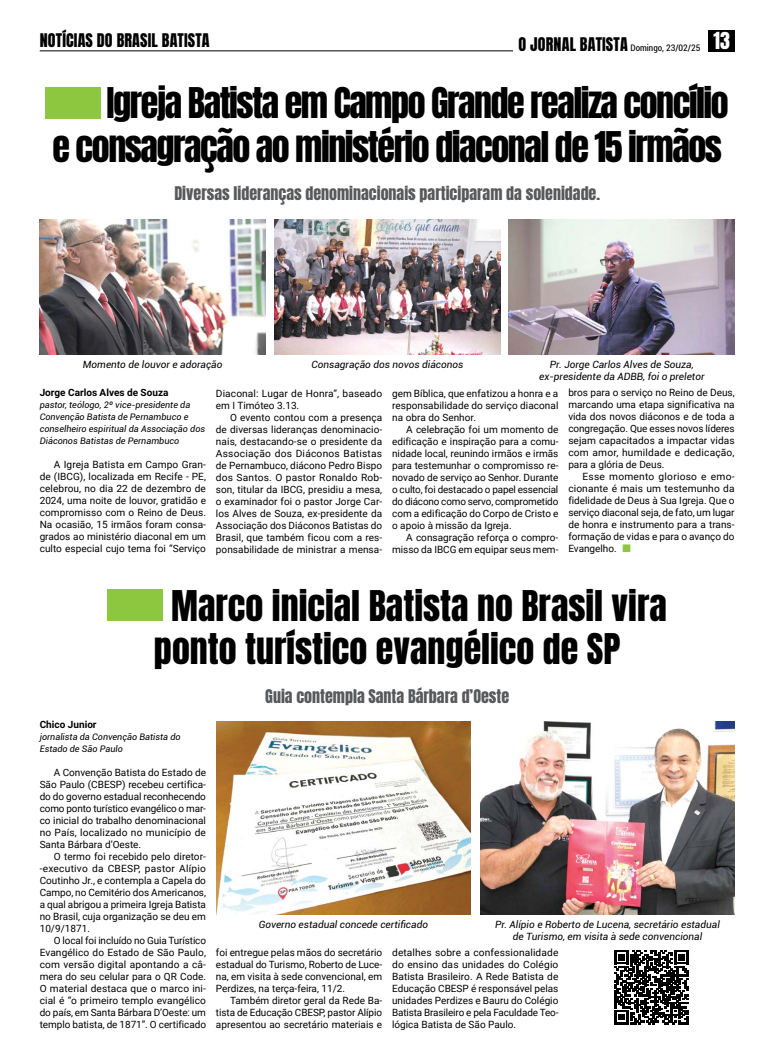
<style>
.page{position:relative;width:766px;height:1063px;background:#fff}
.page>*{position:absolute;margin:0;border:0;box-sizing:border-box;transform-origin:0 0}
.t1{font:36px/43.2px "Anton";letter-spacing:-.04em;color:#000;text-align:right}
.t2{font:36px/43.2px "Anton";color:#000}
.t3{font:20px "Anton";color:#fff}
.t4{font:16px "Anton";color:#58595b}
.t5{font:16px "Anton";letter-spacing:.01em;color:#000}
.t6{font:10px/12px "Roboto";color:#000;text-align:justify}
.t7{font:italic 10px/12px "Roboto";color:#000;text-align:center}
.t8{font:700 10px "Roboto";color:#000}
.t9{font:italic 9px/12px "Roboto";color:#000}
.t10{font:condensed 9px "Roboto";color:#000}
.s1{font-family:"Anton";font-stretch:normal;font-size:16px}
.s2{color:#8dc63f}
</style>
<div class="page">
<div style="left:708px;top:30px;width:26px;height:21px;background:#000"></div>
<hr style="left:40px;top:50px;width:473px;height:1px;background:#000">
<svg style="left:614px;top:950px;width:74px;height:74px"></svg>
<img style="left:274px;top:220px;width:226px;height:134px">
<img style="left:40px;top:220px;width:225px;height:134px">
<img style="left:216px;top:721px;width:254px;height:194px">
<img style="left:508px;top:220px;width:226px;height:134px">
<img style="left:480px;top:721px;width:254px;height:194px">
<div style="left:46px;top:87px;width:55px;height:31px;background:#8dc63f"></div>
<div style="left:108px;top:590px;width:55px;height:31px;background:#8dc63f"></div>
<h3 class="t5" style="left:40px;top:32px;width:171px">NOTÍCIAS DO BRASIL BATISTA</h3>
<p class="t10" style="left:518px;top:42px;width:183px"><span class="s1">O JORNAL BATISTA</span> Domingo, 23/02/25</p>
<h2 class="t3" style="left:713px;top:31px;width:18px">13</h2>
<h1 class="t1" style="left:52px;top:84px;width:677px">Igreja Batista em Campo Grande realiza concílio<br>e consagração ao ministério diaconal de 15 irmãos</h1>
<h3 class="t4" style="left:174px;top:185px;width:427px">Diversas lideranças denominacionais participaram da solenidade.</h3>
<p class="t7" style="left:83px;top:358px;width:141px">Momento de louvor e adoração</p>
<p class="t7" style="left:311px;top:358px;width:153px">Consagração dos novos diáconos</p>
<p class="t7" style="left:539px;top:358px;width:167px">Pr. Jorge Carlos Alves de Souza, ex-presidente da ADBB, foi o preletor</p>
<p class="t8" style="left:40px;top:385px;width:130px">Jorge Carlos Alves de Souza</p>
<p class="t9" style="left:40px;top:398px;width:167px">pastor, teólogo, 2º vice-presidente da Convenção Batista de Pernambuco e conselheiro espiritual da Associação dos Diáconos Batistas de Pernambuco</p>
<p class="t6" style="left:40px;top:458px;width:168px;text-indent:14px">A Igreja Batista em Campo Gran&shy;de (IBCG), localizada em Recife - PE, celebrou, no dia 22 de dezembro de 2024, uma noite de louvor, gratidão e compromisso com o Reino de Deus.<br>Na ocasião, 15 irmãos foram consa&shy;grados ao ministério diaconal em um culto especial cujo tema foi “Serviço</p>
<p class="t6" style="left:216px;top:387px;width:168px">Diaconal: Lugar de Honra”, baseado em I Timóteo 3.13.</p>
<p class="t6" style="left:216px;top:411px;width:168px;text-indent:14px">O evento contou com a presença de diversas lideranças denominacio&shy;nais, destacando-se o presidente da Associação dos Diáconos Batistas de Pernambuco, diácono Pedro Bispo dos Santos. O pastor Ronaldo Rob&shy;son, titular da IBCG, presidiu a mesa, o examinador foi o pastor Jorge Car&shy;los Alves de Souza, ex-presidente da Associação dos Diáconos Batistas do Brasil, que também ficou com a res&shy;ponsabilidade de ministrar a mensa-</p>
<p class="t6" style="left:392px;top:387px;width:168px">gem Bíblica, que enfatizou a honra e a responsabilidade do serviço diaconal na obra do Senhor.</p>
<p class="t6" style="left:392px;top:423px;width:168px;text-indent:14px">A celebração foi um momento de edificação e inspiração para a comu&shy;nidade local, reunindo irmãos e irmãs para testemunhar o compromisso re&shy;novado de serviço ao Senhor. Durante o culto, foi destacado o papel essencial do diácono como servo, comprometido com a edificação do Corpo de Cristo e o apoio à missão da Igreja.</p>
<p class="t6" style="left:392px;top:531px;width:168px;text-align:right">A consagração reforça o compro&shy;misso da IBCG em equipar seus mem-</p>
<p class="t6" style="left:568px;top:386px;width:168px">bros para o serviço no Reino de Deus, marcando uma etapa significativa na vida dos novos diáconos e de toda a congregação. Que esses novos líderes sejam capacitados a impactar vidas com amor, humildade e dedicação, para a glória de Deus.</p>
<p class="t6" style="left:568px;top:470px;width:168px;text-indent:14px">Esse momento glorioso e emo&shy;cionante é mais um testemunho da fidelidade de Deus à Sua Igreja. Que o serviço diaconal seja, de fato, um lugar de honra e instrumento para a trans&shy;formação de vidas e para o avanço do Evangelho. <span class="s2">■</span></p>
<h1 class="t2" style="left:154px;top:587px;width:514px;text-indent:17px">Marco inicial Batista no Brasil vira ponto turístico evangélico de SP</h1>
<h3 class="t4" style="left:265px;top:688px;width:245px">Guia contempla Santa Bárbara d’Oeste</h3>
<p class="t8" style="left:40px;top:718px;width:58px">Chico Junior</p>
<p class="t9" style="left:40px;top:731px;width:142px">jornalista da Convenção Batista do<br>Estado de São Paulo</p>
<p class="t6" style="left:40px;top:766px;width:168px;text-indent:14px">A Convenção Batista do Estado de São Paulo (CBESP) recebeu certifica&shy;do do governo estadual reconhecendo como ponto turístico evangélico o mar&shy;co inicial do trabalho denominacional no País, localizado no município de Santa Bárbara d’Oeste.</p>
<p class="t6" style="left:40px;top:850px;width:168px;text-indent:14px">O termo foi recebido pelo diretor--executivo da CBESP, pastor Alípio Coutinho Jr., e contempla a Capela do Campo, no Cemitério dos Americanos, a qual abrigou a primeira Igreja Batista no Brasil, cuja organização se deu em 10/9/1871.</p>
<p class="t6" style="left:40px;top:934px;width:168px;text-indent:14px">O local foi incluído no Guia Turístico Evangélico do Estado de São Paulo, com versão digital apontando a câ&shy;mera do seu celular para o QR Code.<br>O material destaca que o marco ini&shy;cial é “o primeiro templo evangélico do país, em Santa Bárbara D’Oeste: um templo batista, de 1871”. O certificado</p>
<p class="t7" style="left:258px;top:918px;width:171px">Governo estadual concede certificado</p>
<p class="t7" style="left:495px;top:918px;width:226px">Pr. Alípio e Roberto de Lucena, secretário estadual de Turismo, em visita à sede convencional</p>
<p class="t6" style="left:216px;top:946px;width:168px">foi entregue pelas mãos do secretário estadual do Turismo, Roberto de Luce&shy;na, em visita à sede convencional, em Perdizes, na terça-feira, 11/2.</p>
<p class="t6" style="left:216px;top:994px;width:168px;text-indent:14px">Também diretor geral da Rede Ba&shy;tista de Educação CBESP, pastor Alípio apresentou ao secretário materiais e</p>
<p class="t6" style="left:392px;top:946px;width:168px">detalhes sobre a confessionalidade do ensino das unidades do Colégio Batista Brasileiro. A Rede Batista de Educação CBESP é responsável pelas unidades Perdizes e Bauru do Colégio Batista Brasileiro e pela Faculdade Teo&shy;lógica Batista de São Paulo.</p>
</div>
